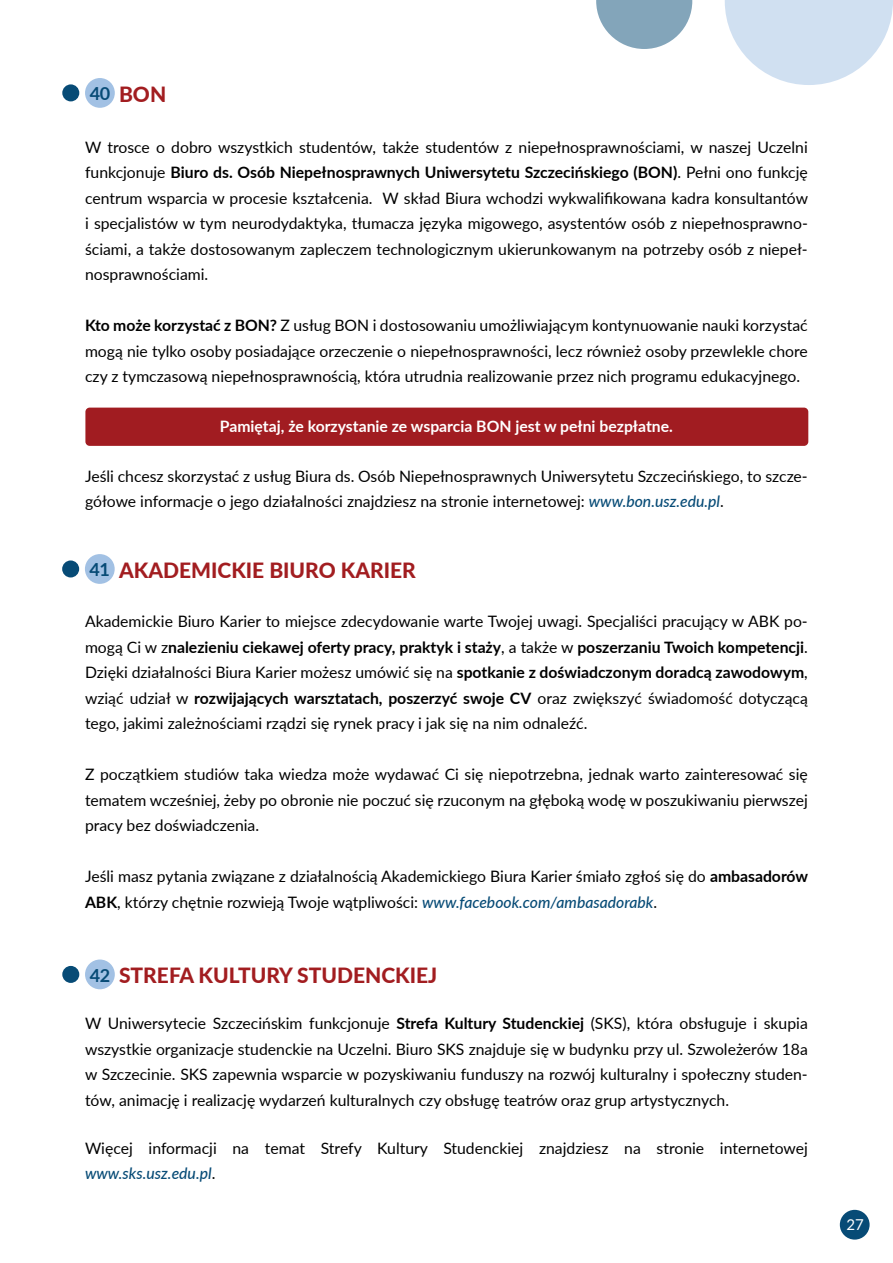
<style>
.page{position:relative;width:893px;height:1263px;background:#fff}
.page>*{position:absolute;margin:0;border:0;box-sizing:border-box;transform-origin:0 0}
.t1{font:800 21px "Lato";color:#a21d20}
.t2{font:700 18px "Lato";color:#074b76}
.t3{font:15.75px/25.5px "Lato";color:#000;text-align:justify}
.t4{font:700 15.75px "Lato";color:#fff}
.t5{font:15px "Lato";color:#fff}
.s1{font-weight:700}
.s2{font-weight:500;font-style:italic;color:#074b76}
</style>
<div class="page">
<svg style="left:596px;top:0;width:96px;height:49px"></svg>
<div style="left:840px;top:1210px;width:30px;height:29px;background:#074b76;border-radius:50%"></div>
<svg style="left:725px;top:0;width:168px;height:85px"></svg>
<div style="left:85px;top:408px;width:723px;height:38px;background:#a11c21;border-radius:4px"></div>
<div style="left:62px;top:84px;width:17px;height:17px;background:#074b76;border-radius:50%"></div>
<div style="left:85px;top:78px;width:30px;height:30px;background:#a2c1e4;border-radius:50%"></div>
<div style="left:62px;top:560px;width:17px;height:17px;background:#074b76;border-radius:50%"></div>
<div style="left:85px;top:554px;width:30px;height:30px;background:#a2c1e4;border-radius:50%"></div>
<div style="left:62px;top:966px;width:17px;height:17px;background:#074b76;border-radius:50%"></div>
<div style="left:85px;top:959px;width:30px;height:30px;background:#a2c1e4;border-radius:50%"></div>
<h1 class="t1" style="left:119px;top:79px;width:49px">BON</h1>
<p class="t3" style="left:85px;top:134px;width:725px">W trosce o dobro wszystkich studentów, także studentów z niepełnosprawnościami, w naszej Uczelni funkcjonuje <span class="s1">Biuro ds. Osób Niepełnosprawnych Uniwersytetu Szczecińskiego (BON)</span>. Pełni ono funkcję centrum wsparcia w procesie kształcenia. W skład Biura wchodzi wykwalifikowana kadra konsultantów i specjalistów w tym neurodydaktyka, tłumacza języka migowego, asystentów osób z niepełnosprawno&shy;ściami, a także dostosowanym zapleczem technologicznym ukierunkowanym na potrzeby osób z niepeł&shy;nosprawnościami.</p>
<p class="t3" style="left:85px;top:312px;width:724px"><span class="s1">Kto może korzystać z BON?</span> Z usług BON i dostosowaniu umożliwiającym kontynuowanie nauki korzystać mogą nie tylko osoby posiadające orzeczenie o niepełnosprawności, lecz również osoby przewlekle chore czy z tymczasową niepełnosprawnością, która utrudnia realizowanie przez nich programu edukacyjnego.</p>
<p class="t4" style="left:220px;top:415px;width:454px">Pamiętaj, że korzystanie ze wsparcia BON jest w pełni bezpłatne.</p>
<p class="t3" style="left:85px;top:462px;width:724px">Jeśli chcesz skorzystać z usług Biura ds. Osób Niepełnosprawnych Uniwersytetu Szczecińskiego, to szcze&shy;gółowe informacje o jego działalności znajdziesz na stronie internetowej: <span class="s2">www.bon.usz.edu.pl</span>.</p>
<p class="t2" style="left:90px;top:80px;width:22px">40</p>
<h1 class="t1" style="left:119px;top:554px;width:298px">AKADEMICKIE BIURO KARIER</h1>
<p class="t3" style="left:85px;top:608px;width:724px">Akademickie Biuro Karier to miejsce zdecydowanie warte Twojej uwagi. Specjaliści pracujący w ABK po&shy;mogą Ci w z<span class="s1">nalezieniu ciekawej oferty pracy, praktyk i staży</span>, a także w <span class="s1">poszerzaniu Twoich kompetencji</span>.<br>Dzięki działalności Biura Karier możesz umówić się na <span class="s1">spotkanie z doświadczonym doradcą zawodowym</span>, wziąć udział w <span class="s1">rozwijających warsztatach, poszerzyć swoje CV</span> oraz zwiększyć świadomość dotyczącą tego, jakimi zależnościami rządzi się rynek pracy i jak się na nim odnaleźć.</p>
<p class="t3" style="left:85px;top:761px;width:724px">Z początkiem studiów taka wiedza może wydawać Ci się niepotrzebna, jednak warto zainteresować się tematem wcześniej, żeby po obronie nie poczuć się rzuconym na głęboką wodę w poszukiwaniu pierwszej pracy bez doświadczenia.</p>
<p class="t3" style="left:85px;top:863px;width:725px">Jeśli masz pytania związane z działalnością Akademickiego Biura Karier śmiało zgłoś się do <span class="s1">ambasadorów<br>ABK</span>, którzy chętnie rozwieją Twoje wątpliwości: <span class="s2">www.facebook.com/ambasadorabk</span>.</p>
<p class="t2" style="left:90px;top:556px;width:22px">41</p>
<h1 class="t1" style="left:119px;top:959px;width:320px">STREFA KULTURY STUDENCKIEJ</h1>
<p class="t3" style="left:85px;top:1010px;width:724px">W Uniwersytecie Szczecińskim funkcjonuje <span class="s1">Strefa Kultury Studenckiej</span> (SKS), która obsługuje i skupia wszystkie organizacje studenckie na Uczelni. Biuro SKS znajduje się w budynku przy ul. Szwoleżerów 18a w Szczecinie. SKS zapewnia wsparcie w pozyskiwaniu funduszy na rozwój kulturalny i społeczny studen&shy;tów, animację i realizację wydarzeń kulturalnych czy obsługę teatrów oraz grup artystycznych.</p>
<p class="t3" style="left:85px;top:1134px;width:724px">Więcej informacji na temat Strefy Kultury Studenckiej znajdziesz na stronie internetowej <span class="s2">www.sks.usz.edu.pl</span>.</p>
<p class="t2" style="left:90px;top:962px;width:22px">42</p>
<p class="t5" style="left:846px;top:1214px;width:19px">27</p>
</div>
